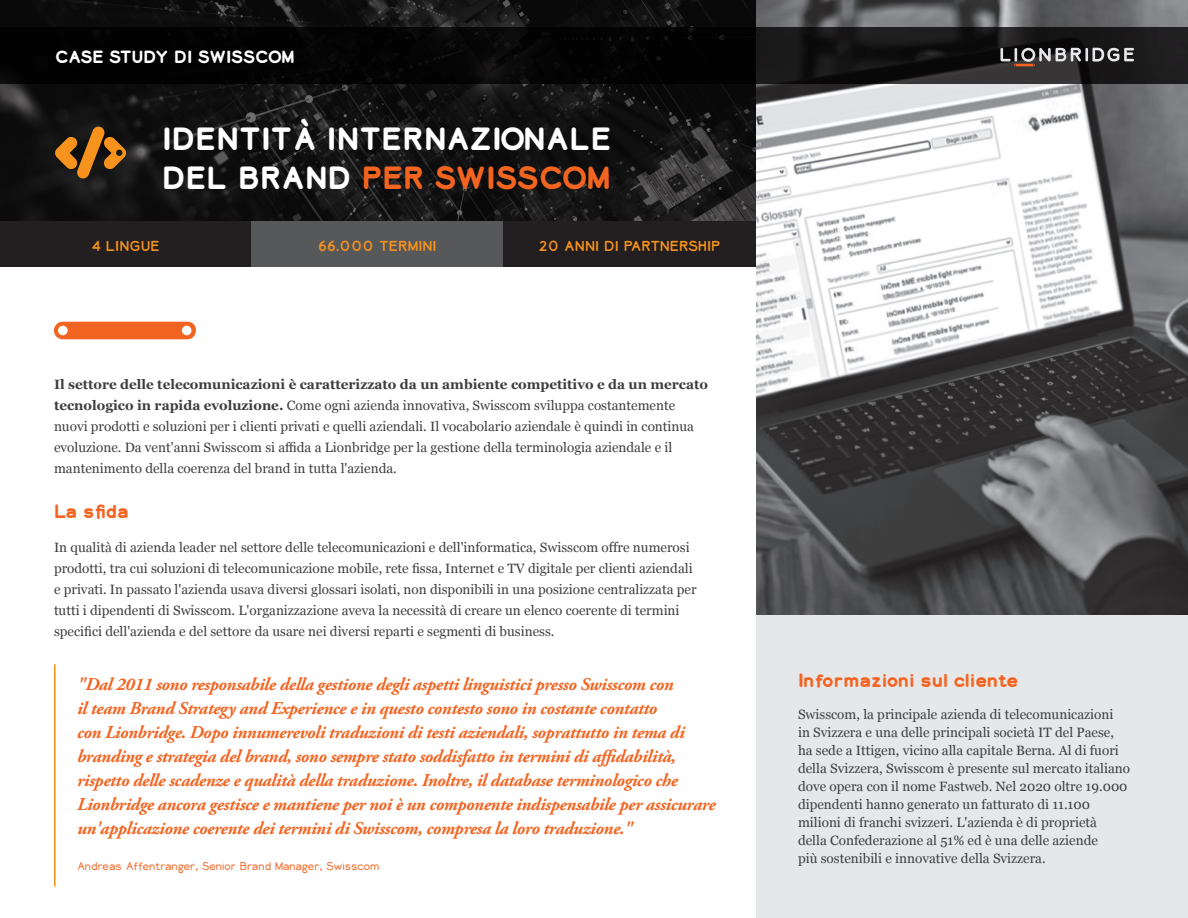
<style>
.page{position:relative;width:1188px;height:918px;background:#fff}
.page>*{position:absolute;margin:0;border:0;box-sizing:border-box;transform-origin:0 0}
.LB_Title{font:700 30px/39px "Lionbridge Sans";color:#fff}
.t1{font:italic 700 18px/24px "Adobe Garamond Pro";letter-spacing:-.02em;color:#f36421}
.t2{font:700 18px "Lionbridge Sans";color:#f36421}
.t3{font:700 16.5px "Lionbridge Sans";color:#fff}
.t4{font:13.5px/21px "Georgia";color:#3e3e3f}
.t5{font:13.5px "Lionbridge Sans";color:#f7931d}
.t6{font:300 10.5px "Lionbridge Sans";letter-spacing:-.01em;color:#f36421}
.s1{color:#f36421}
.s2{font-weight:700}
</style>
<div class="page">
<img style="left:756px;top:0;width:432px;height:616px">
<div style="left:756px;top:616px;width:432px;height:302px;background:#e6e7e9"></div>
<svg style="left:0;top:0;width:756px;height:222px;background:#151515"></svg>
<svg style="left:54px;top:322px;width:142px;height:17px;background:#f37033"></svg>
<div style="left:0;top:222px;width:252px;height:45px;background:#231f20"></div>
<div style="left:252px;top:222px;width:251px;height:45px;background:#57585a"></div>
<div style="left:503px;top:222px;width:253px;height:45px;background:#231f20"></div>
<svg style="left:0;top:27px;width:1188px;height:56px;background:#0b0a0b"></svg>
<svg style="left:1000px;top:48px;width:134px;height:18px;background:#605c5c"></svg>
<svg style="left:55px;top:126px;width:71px;height:53px;background:#6e4718"></svg>
<hr style="left:54px;top:665px;width:2px;height:221px;background:#f7931d">
<p class="t3" style="left:55px;top:45px;width:241px">CASE STUDY DI SWISSCOM</p>
<p class="LB_Title" style="left:162px;top:118px;width:451px">IDENTITÀ INTERNAZIONALE<br>DEL BRAND <span class="s1">PER SWISSCOM</span></p>
<p class="t5" style="left:92px;top:237px;width:70px">4 LINGUE</p>
<p class="t5" style="left:318px;top:237px;width:120px">66.000 TERMINI</p>
<p class="t5" style="left:539px;top:237px;width:183px">20 ANNI DI PARTNERSHIP</p>
<p class="t4" style="left:54px;top:373px;width:656px"><span class="s2">Il settore delle telecomunicazioni è caratterizzato da un ambiente competitivo e da un mercato tecnologico in rapida evoluzione.</span> Come ogni azienda innovativa, Swisscom sviluppa costantemente nuovi prodotti e soluzioni per i clienti privati e quelli aziendali. Il vocabolario aziendale è quindi in continua evoluzione. Da vent'anni Swisscom si affida a Lionbridge per la gestione della terminologia aziendale e il mantenimento della coerenza del brand in tutta l'azienda.</p>
<p class="t2" style="left:54px;top:498px;width:76px">La sfida</p>
<p class="t4" style="left:54px;top:537px;width:644px">In qualità di azienda leader nel settore delle telecomunicazioni e dell'informatica, Swisscom offre numerosi prodotti, tra cui soluzioni di telecomunicazione mobile, rete fissa, Internet e TV digitale per clienti aziendali e privati. In passato l'azienda usava diversi glossari isolati, non disponibili in una posizione centralizzata per tutti i dipendenti di Swisscom. L'organizzazione aveva la necessità di creare un elenco coerente di termini specifici dell'azienda e del settore da usare nei diversi reparti e segmenti di business.</p>
<p class="t1" style="left:77px;top:672px;width:640px">"Dal 2011 sono responsabile della gestione degli aspetti linguistici presso Swisscom con<br>il team Brand Strategy and Experience e in questo contesto sono in costante contatto<br>con Lionbridge. Dopo innumerevoli traduzioni di testi aziendali, soprattutto in tema di branding e strategia del brand, sono sempre stato soddisfatto in termini di affidabilità, rispetto delle scadenze e qualità della traduzione. Inoltre, il database terminologico che Lionbridge ancora gestisce e mantiene per noi è un componente indispensabile per assicurare un'applicazione coerente dei termini di Swisscom, compresa la loro traduzione."</p>
<p class="t6" style="left:77px;top:859px;width:304px">Andreas Affentranger, Senior Brand Manager, Swisscom</p>
<p class="t2" style="left:798px;top:668px;width:222px">Informazioni sul cliente</p>
<p class="t4" style="left:798px;top:705px;width:334px;line-height:18px">Swisscom, la principale azienda di telecomunicazioni<br>in Svizzera e una delle principali società IT del Paese, ha sede a Ittigen, vicino alla capitale Berna. Al di fuori della Svizzera, Swisscom è presente sul mercato italiano dove opera con il nome Fastweb. Nel 2020 oltre 19.000 dipendenti hanno generato un fatturato di 11.100 milioni di franchi svizzeri. L'azienda è di proprietà<br>della Confederazione al 51% ed è una delle aziende<br>più sostenibili e innovative della Svizzera.</p>
</div>
